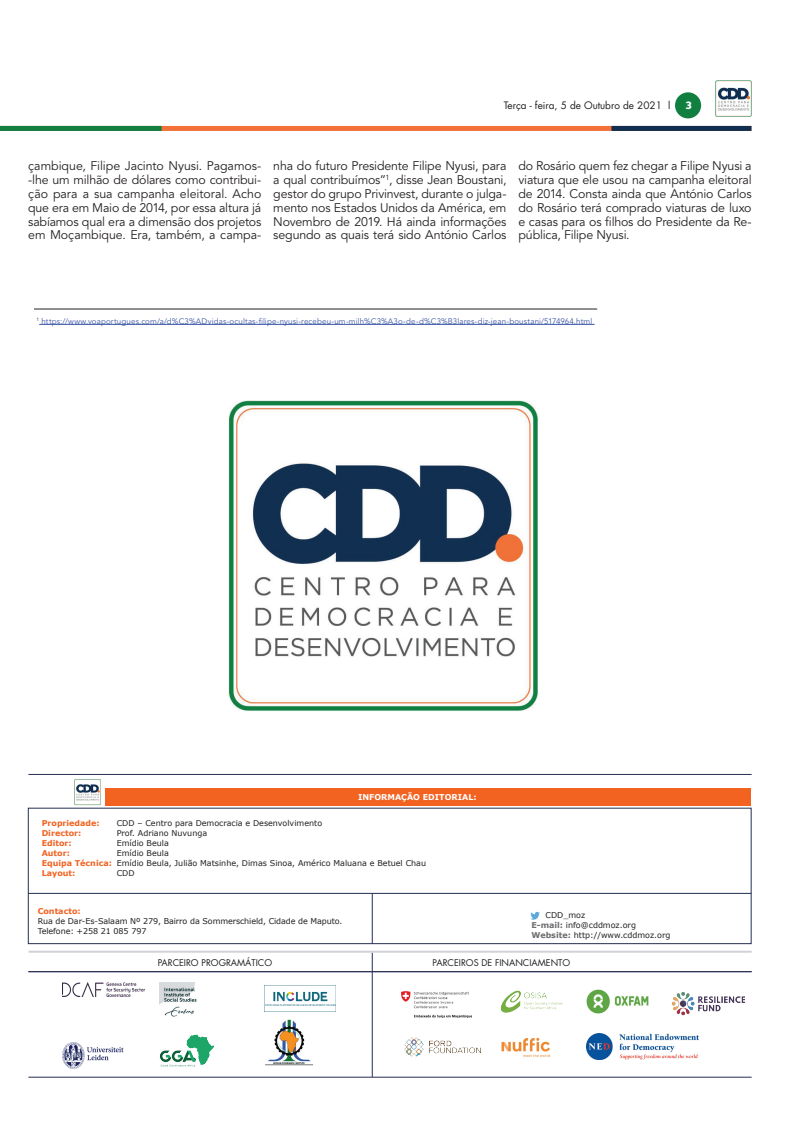
<style>
.page{position:relative;width:794px;height:1134px;background:#fff}
.page>*{position:absolute;margin:0;border:0;box-sizing:border-box;transform-origin:0 0}
.t1{font:12.5px/13.8px "Avenir LT Std";letter-spacing:-.01em;color:#231f20;text-align:justify}
.t2{font:10px "Futura LT";color:#231f20}
.t3{font:700 10px "Popular";color:#fff}
.t4{font:9px "Futura LT";color:#231f20}
.t5{font:8px/10px "Verdana";color:#231f20}
.t6{font:8px "Avenir LT Std";letter-spacing:.015em;color:#3853a3}
.t7{font:700 8px "Verdana";color:#f26221}
.t8{font:700 8px "Verdana";color:#fff}
.s1{font-weight:700;color:#f26221}
.s2{font-weight:700;color:#6c6d70}
</style>
<div class="page">
<div style="left:0;top:126px;width:751px;height:5px;background:#f37138"></div>
<div style="left:0;top:126px;width:162px;height:5px;background:#107f40"></div>
<div style="left:611px;top:126px;width:140px;height:5px;background:#102e4f"></div>
<div style="left:675px;top:92px;width:26px;height:26px;background:#107f40;border-radius:50%"></div>
<img style="left:716px;top:81px;width:35px;height:35px">
<div style="left:106px;top:788px;width:645px;height:17px;background:#f26221"></div>
<div style="left:28px;top:808px;width:723px;height:136px;border:1px solid #252e53"></div>
<hr style="left:28px;top:893px;width:723px;height:1px;background:#252e53">
<hr style="left:372px;top:893px;width:1px;height:51px;background:#252e53">
<svg style="left:530px;top:911px;width:10px;height:9px"></svg>
<img style="left:75px;top:779px;width:25px;height:26px">
<hr style="left:372px;top:953px;width:1px;height:124px;background:#252e53">
<hr style="left:29px;top:951px;width:722px;height:2px;background:#d1d2d4">
<hr style="left:28px;top:1077px;width:723px;height:1px;background:#252e53">
<img style="left:402px;top:991px;width:69px;height:26px">
<img style="left:500px;top:990px;width:63px;height:23px">
<img style="left:501px;top:1037px;width:49px;height:20px">
<img style="left:586px;top:1033px;width:112px;height:27px">
<img style="left:586px;top:989px;width:62px;height:24px">
<img style="left:264px;top:985px;width:72px;height:26px">
<img style="left:62px;top:1042px;width:61px;height:26px">
<img style="left:404px;top:1037px;width:77px;height:20px">
<img style="left:671px;top:992px;width:74px;height:24px">
<img style="left:62px;top:982px;width:82px;height:14px">
<img style="left:159px;top:982px;width:38px;height:35px">
<img style="left:159px;top:1034px;width:55px;height:33px">
<img style="left:265px;top:1019px;width:48px;height:47px">
<hr style="left:28px;top:971px;width:723px;height:1px;background:#252e53">
<hr style="left:28px;top:774px;width:723px;height:1px;background:#252e53">
<img style="left:228px;top:400px;width:310px;height:311px">
<hr style="left:39px;top:324px;width:555px;height:1px;background:#3853a3">
<hr style="left:34px;top:309px;width:563px;height:1px;background:#231f20">
<p class="t2" style="left:504px;top:99px;width:168px">Terça - feira, 5 de Outubro de 2021 l</p>
<p class="t3" style="left:685px;top:98px;width:7px">3</p>
<p class="t1" style="left:28px;top:159px;width:235px">çambique, Filipe Jacinto Nyusi. Pagamos--lhe um milhão de dólares como contribui&shy;ção para a sua campanha eleitoral. Acho que era em Maio de 2014, por essa altura já sabíamos qual era a dimensão dos projetos em Moçambique. Era, também, a campa-</p>
<p class="t1" style="left:273px;top:159px;width:235px">nha do futuro Presidente Filipe Nyusi, para a qual contribuímos”<sup>1</sup>, disse Jean Boustani, gestor do grupo Privinvest, durante o julga&shy;mento nos Estados Unidos da América, em Novembro de 2019. Há ainda informações segundo as quais terá sido António Carlos</p>
<p class="t1" style="left:518px;top:159px;width:235px">do Rosário quem fez chegar a Filipe Nyusi a viatura que ele usou na campanha eleitoral de 2014. Consta ainda que António Carlos do Rosário terá comprado viaturas de luxo e casas para os filhos do Presidente da Re&shy;pública, Filipe Nyusi.</p>
<p class="t6" style="left:37px;top:316px;width:557px"><sup>1</sup> https://www.voaportugues.com/a/d%C3%ADvidas-ocultas-filipe-nyusi-recebeu-um-milh%C3%A3o-de-d%C3%B3lares-diz-jean-boustani/5174964.html</p>
<p class="t8" style="left:358px;top:792px;width:120px">INFORMAÇÃO EDITORIAL:</p>
<p class="t7" style="left:42px;top:817px;width:60px">Propriedade:</p>
<p class="t5" style="left:117px;top:817px;width:207px">CDD – Centro para Democracia e Desenvolvimento</p>
<p class="t7" style="left:42px;top:827px;width:41px">Director:</p>
<p class="t5" style="left:117px;top:827px;width:92px">Prof. Adriano Nuvunga</p>
<p class="t7" style="left:42px;top:837px;width:32px">Editor:</p>
<p class="t5" style="left:117px;top:837px;width:54px">Emídio Beula</p>
<p class="t7" style="left:42px;top:847px;width:30px">Autor:</p>
<p class="t5" style="left:42px;top:847px;width:386px;text-indent:75px">Emídio Beula<br><span class="s1">Equipa Técnica:</span> Emídio Beula, Julião Matsinhe, Dimas Sinoa, Américo Maluana e Betuel Chau<br><span class="s1">Layout:</span></p>
<p class="t5" style="left:117px;top:867px;width:19px">CDD</p>
<p class="t7" style="left:38px;top:905px;width:45px">Contacto:</p>
<p class="t5" style="left:38px;top:916px;width:306px">Rua de Dar-Es-Salaam Nº 279, Bairro da Sommerschield, Cidade de Maputo.<br>Telefone: +258 21 085 797</p>
<p class="t5" style="left:531px;top:910px;width:141px;text-indent:14px">CDD_moz<br><span class="s2">E-mail:</span> info@cddmoz.org<br><span class="s2">Website:</span> http://www.cddmoz.org</p>
<p class="t4" style="left:158px;top:956px;width:116px">PARCEIRO PROGRAMÁTICO</p>
<p class="t4" style="left:433px;top:956px;width:139px">PARCEIROS DE FINANCIAMENTO</p>
</div>
